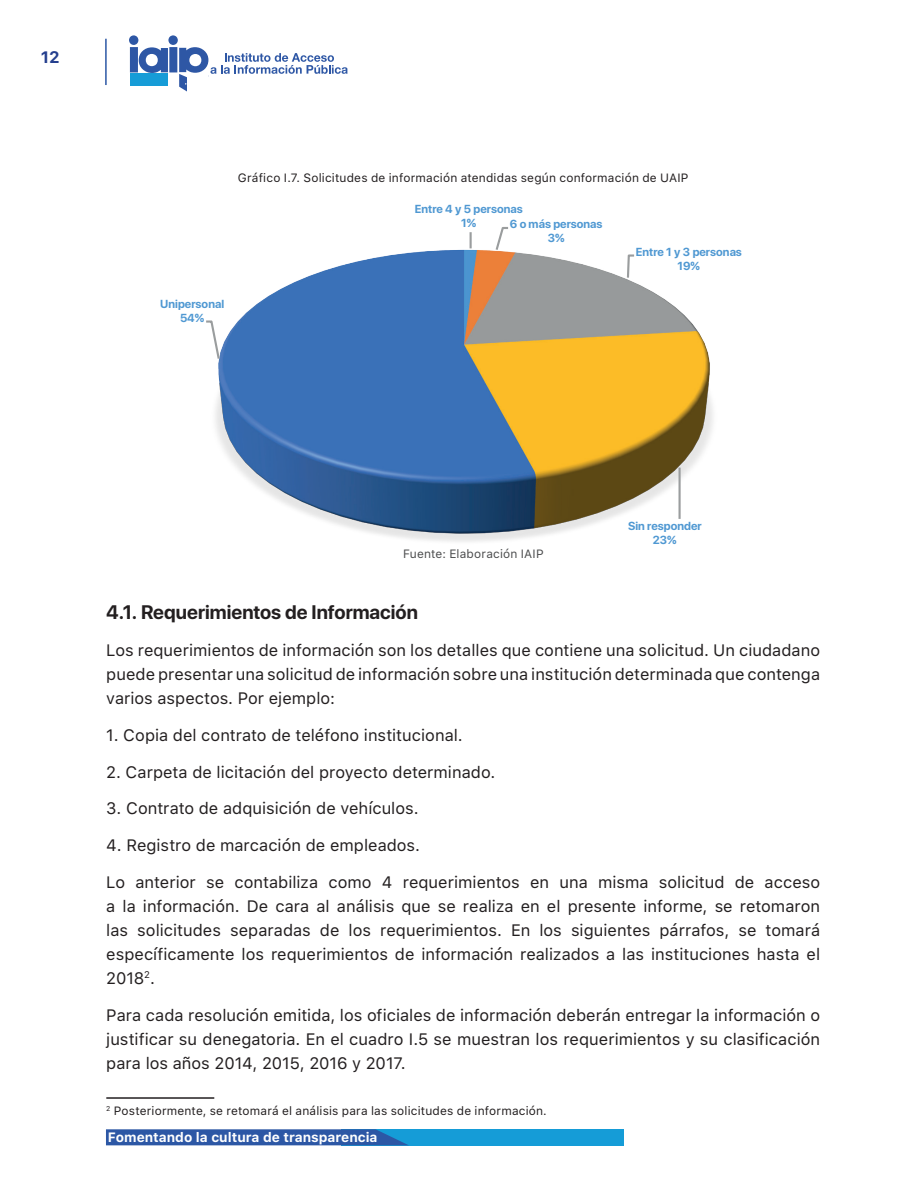
<style>
.page{position:relative;width:918px;height:1188px;background:#fff}
.page>*{position:absolute;margin:0;border:0;box-sizing:border-box;transform-origin:0 0}
._2_1__Titulo_3_-_Enu{font:700 19.5px "SF Pro Display";color:#231f20}
.Parrafo_simple{font:16.5px/24px "SF Pro Text";color:#231f20;text-align:justify}
.t1{font:700 16.5px "SF Pro Text";color:#253f8e}
.t2{font:700 13.5px "SF Pro Text";color:#fff}
.Nota_de_Pagina{font:12px "SF Pro Text";letter-spacing:.015em;color:#231f20}
.Tabla_-_Grafica{font:12px "SF Pro Text";letter-spacing:.015em;color:#231f20}
.Tabla_-_Grafica-2{font:12px "SF Pro Text";letter-spacing:.015em;color:#4b4c4d}
.t3{font:700 11.55px/14px "SF Pro Display";color:#4f98d2;text-align:center}
</style>
<div class="page">
<div style="left:341px;top:1129px;width:283px;height:16px;background:#159cd7"></div>
<svg style="left:106px;top:1129px;width:302px;height:16px;background:#2d5da9"></svg>
<hr style="left:105px;top:39px;width:2px;height:46px;background:#2c57a5">
<svg style="left:129px;top:35px;width:219px;height:57px"></svg>
<svg style="left:206px;top:227px;width:507px;height:315px"></svg>
<hr style="left:106px;top:1097px;width:108px;height:2px;background:#231f20">
<p class="t1" style="left:41px;top:47px;width:21px">12</p>
<p class="t3" style="left:160px;top:297px;width:65px">Unipersonal<br>54%</p>
<p class="Tabla_-_Grafica" style="left:238px;top:169px;width:452px">Gráfico I.7. Solicitudes de información atendidas según conformación de UAIP</p>
<p class="t3" style="left:415px;top:202px;width:109px">Entre 4 y 5 personas<br>1%</p>
<p class="t3" style="left:510px;top:217px;width:94px">6 o más personas<br>3%</p>
<p class="t3" style="left:636px;top:245px;width:108px">Entre 1 y 3 personas<br>19%</p>
<p class="Tabla_-_Grafica-2" style="left:403px;top:545px;width:142px">Fuente: Elaboración IAIP</p>
<p class="t3" style="left:628px;top:519px;width:75px">Sin responder<br>23%</p>
<p class="_2_1__Titulo_3_-_Enu" style="left:106px;top:601px;width:313px">4.1. Requerimientos de Información</p>
<p class="Parrafo_simple" style="left:106px;top:639px;width:715px">Los requerimientos de información son los detalles que contiene una solicitud. Un ciudadano puede presentar una solicitud de información sobre una institución determinada que contenga varios aspectos. Por ejemplo:</p>
<p class="Parrafo_simple" style="left:106px;top:724px;width:358px">1. Copia del contrato de teléfono institucional.</p>
<p class="Parrafo_simple" style="left:106px;top:760px;width:391px">2. Carpeta de licitación del proyecto determinado.</p>
<p class="Parrafo_simple" style="left:106px;top:797px;width:314px">3. Contrato de adquisición de vehículos.</p>
<p class="Parrafo_simple" style="left:106px;top:834px;width:315px">4. Registro de marcación de empleados.</p>
<p class="Parrafo_simple" style="left:106px;top:871px;width:715px">Lo anterior se contabiliza como 4 requerimientos en una misma solicitud de acceso a la información. De cara al análisis que se realiza en el presente informe, se retomaron las solicitudes separadas de los requerimientos. En los siguientes párrafos, se tomará específicamente los requerimientos de información realizados a las instituciones hasta el 2018<sup>2</sup>.</p>
<p class="Parrafo_simple" style="left:106px;top:1003px;width:715px">Para cada resolución emitida, los oficiales de información deberán entregar la información o justificar su denegatoria. En el cuadro I.5 se muestran los requerimientos y su clasificación para los años 2014, 2015, 2016 y 2017.</p>
<p class="Nota_de_Pagina" style="left:106px;top:1102px;width:442px"><sup>2</sup> Posteriormente, se retomará el análisis para las solicitudes de información.</p>
<p class="t2" style="left:108px;top:1130px;width:271px">Fomentando la cultura de transparencia</p>
</div>
